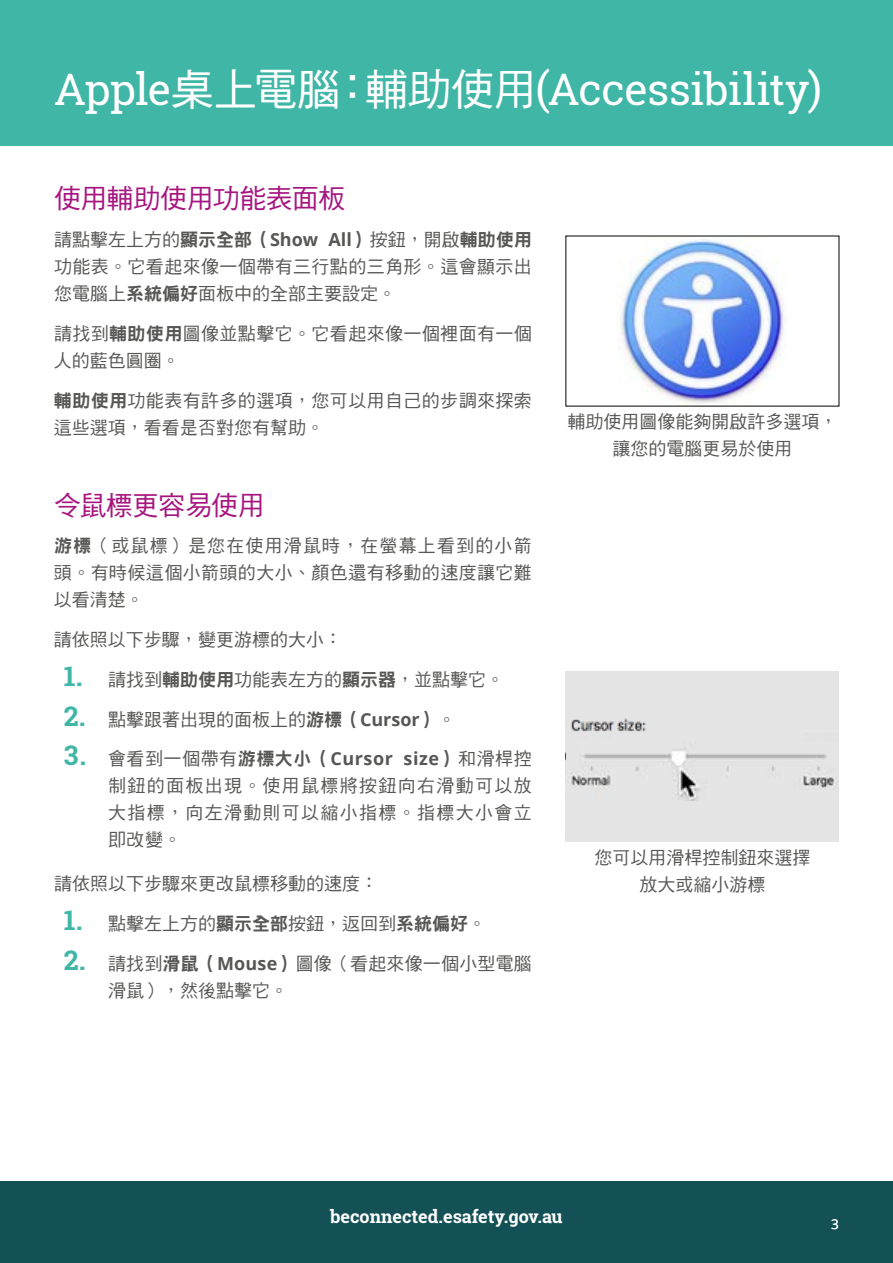
<style>
.page{position:relative;width:893px;height:1263px;background:#fff}
.page>*{position:absolute;margin:0;border:0;box-sizing:border-box;transform-origin:0 0}
.t1{font:43.5px "Roboto Slab";letter-spacing:-.015em;color:#fff}
.t2{font:27px "DF Hei Std W5";letter-spacing:-.02em;color:#a71680}
.t3{font:18px/27px "DF Hei Std W5";letter-spacing:.01em;color:#575756;text-align:justify}
.t4{font:700 18px "Roboto Slab";color:#fff}
.t5{font:13.5px "Open Sans";color:#fff}
.s1{font-family:"DF Hei Std W5"}
.s2{font-family:"DF Hei Std W9"}
.s3{font-family:"Open Sans";font-weight:700}
.s4{font-family:"Roboto Slab";font-weight:700;font-size:27px;color:#40b6a6}
</style>
<div class="page">
<div style="left:0;top:1181px;width:893px;height:82px;background:#135157"></div>
<div style="left:0;top:0;width:893px;height:145px;background:#40b6a6"></div>
<img style="left:617px;top:239px;width:168px;height:165px">
<img style="left:566px;top:730px;width:273px;height:112px">
<div style="left:566px;top:801px;width:273px;height:37px;background:#e4e4e4"></div>
<div style="left:566px;top:672px;width:273px;height:58px;background:#e4e4e4"></div>
<div style="left:566px;top:713px;width:12px;height:56px;background:#e4e4e4"></div>
<img style="left:571px;top:718px;width:78px;height:17px">
<h1 class="t1" style="left:54px;top:59px;width:769px">Apple<span class="s1">桌上電腦：輔助使用</span>(Accessibility)</h1>
<h2 class="t2" style="left:54px;top:184px;width:293px">使用輔助使用功能表面板</h2>
<p class="t3" style="left:54px;top:226px;width:479px">請點擊左上方的<span class="s2">顯示全部（</span><span class="s3">Show All</span><span class="s2">）</span>按鈕，開啟<span class="s2">輔助使用</span>功能表。它看起來像一個帶有三行點的三角形。這會顯示出您電腦上<span class="s2">系統偏好</span>面板中的全部主要設定。</p>
<p class="t3" style="left:54px;top:320px;width:479px">請找到<span class="s2">輔助使用</span>圖像並點擊它。它看起來像一個裡面有一個人的藍色圓圈。</p>
<p class="t3" style="left:54px;top:386px;width:479px"><span class="s2">輔助使用</span>功能表有許多的選項，您可以用自己的步調來探索這些選項，看看是否對您有幫助。</p>
<h2 class="t2" style="left:54px;top:490px;width:213px">令鼠標更容易使用</h2>
<p class="t3" style="left:54px;top:532px;width:479px"><span class="s2">游標</span>（或鼠標）是您在使用滑鼠時，在螢幕上看到的小箭頭。有時候這個小箭頭的大小、顏色還有移動的速度讓它難以看清楚。</p>
<p class="t3" style="left:54px;top:626px;width:289px">請依照以下步驟，變更游標的大小：</p>
<p class="t3" style="left:64px;top:665px;width:442px"><span class="s4">1.</span> 請找到<span class="s2">輔助使用</span>功能表左方的<span class="s2">顯示器</span>，並點擊它。</p>
<p class="t3" style="left:64px;top:705px;width:393px"><span class="s4">2.</span> 點擊跟著出現的面板上的<span class="s2">游標（</span><span class="s3">Cursor</span><span class="s2">）</span>。</p>
<p class="t3" style="left:108px;top:745px;width:425px;text-indent:-44px"><span class="s4">3.</span> 會看到一個帶有<span class="s2">游標大小（</span><span class="s3">Cursor size</span><span class="s2">）</span>和滑桿控制鈕的面板出現。使用鼠標將按鈕向右滑動可以放大指標，向左滑動則可以縮小指標。指標大小會立即改變。</p>
<p class="t3" style="left:54px;top:870px;width:325px">請依照以下步驟來更改鼠標移動的速度：</p>
<p class="t3" style="left:64px;top:910px;width:424px"><span class="s4">1.</span> 點擊左上方的<span class="s2">顯示全部</span>按鈕，返回到<span class="s2">系統偏好</span>。</p>
<p class="t3" style="left:108px;top:949px;width:425px;text-indent:-44px"><span class="s4">2.</span> 請找到<span class="s2">滑鼠（</span><span class="s3">Mouse</span><span class="s2">）</span>圖像（看起來像一個小型電腦滑鼠），然後點擊它。</p>
<p class="t3" style="left:567px;top:408px;width:271px;text-align:center">輔助使用圖像能夠開啟許多選項，讓您的電腦更易於使用</p>
<p class="t3" style="left:594px;top:844px;width:217px;text-align:center">您可以用滑桿控制鈕來選擇放大或縮小游標</p>
<p class="t4" style="left:330px;top:1204px;width:234px">beconnected.esafety.gov.au</p>
<p class="t5" style="left:831px;top:1214px;width:9px">3</p>
</div>
